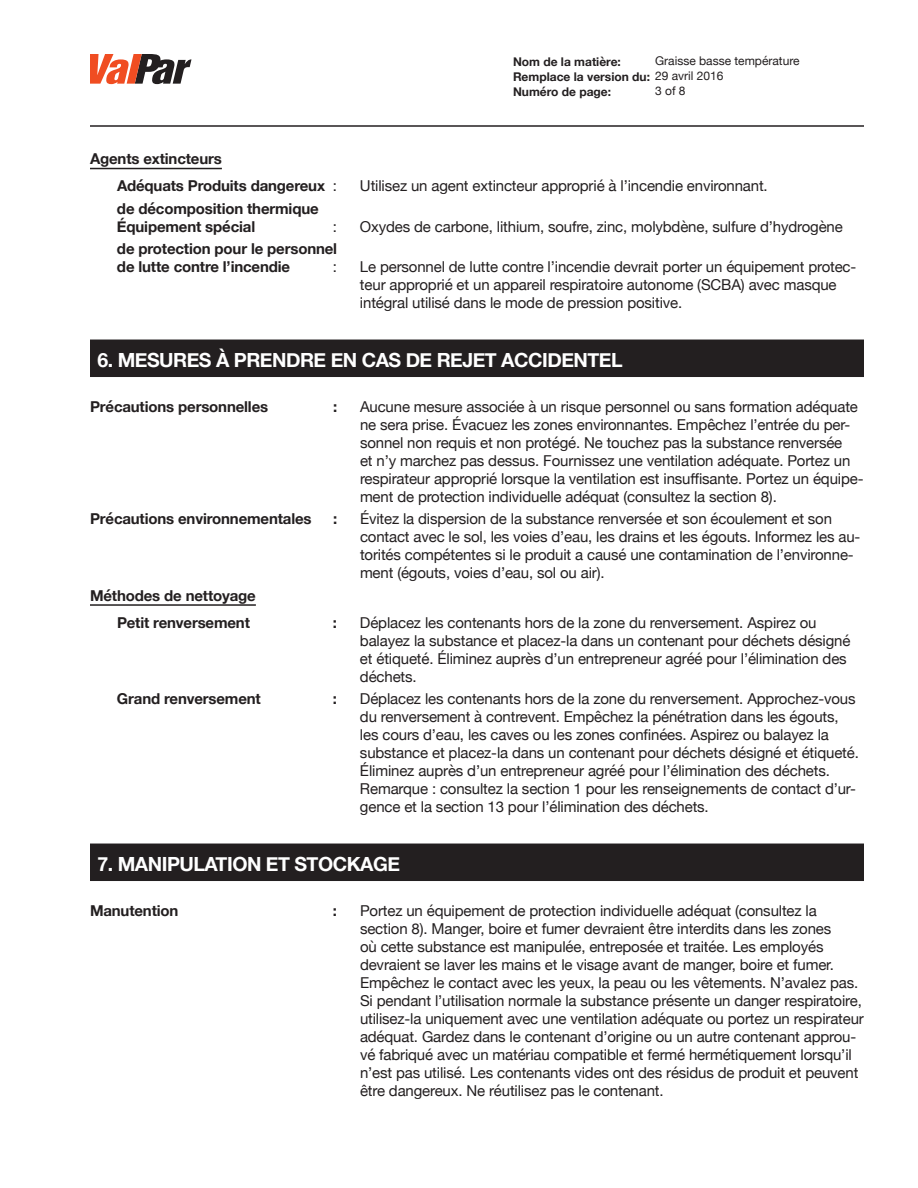
<style>
.page{position:relative;width:918px;height:1188px;background:#fff}
.page>*{position:absolute;margin:0;border:0;box-sizing:border-box;transform-origin:0 0}
.t1{font:700 19.5px "Helvetica Neue";letter-spacing:-.025em;color:#fff}
.t2{font:15px/18px "Helvetica Neue";letter-spacing:-.01em;color:#231f20}
.t3{font:700 15px/27px "Helvetica Neue";letter-spacing:-.01em;color:#231f20}
.t4{font:700 12px/15px "Helvetica Neue";color:#231f20}
.t5{font:12px "Helvetica Neue";color:#231f20}
.s1{font-weight:400}
</style>
<div class="page">
<svg style="left:90px;top:54px;width:101px;height:30px"></svg>
<hr style="left:90px;top:125px;width:774px;height:2px;background:#231f20">
<hr style="left:90px;top:168px;width:132px;height:1px;background:#231f20">
<div style="left:90px;top:340px;width:774px;height:37px;background:#231f20"></div>
<hr style="left:90px;top:604px;width:166px;height:2px;background:#231f20">
<div style="left:90px;top:844px;width:774px;height:37px;background:#231f20"></div>
<p class="t3" style="left:117px;top:146px;width:222px;text-indent:-27px">Agents extincteurs<br>Adéquats Produits dangereux <span class="s1">:</span></p>
<p class="t5" style="left:655px;top:53px;width:146px">Graisse basse température</p>
<p class="t5" style="left:655px;top:83px;width:32px">3 of 8</p>
<p class="t4" style="left:513px;top:54px;width:212px">Nom de la matière:<br>Remplace la version du: <span class="s1">29 avril 2016<br></span>Numéro de page:</p>
<p class="t2" style="left:360px;top:178px;width:409px">Utilisez un agent extincteur approprié à l’incendie environnant.</p>
<p class="t3" style="left:117px;top:200px;width:203px;line-height:18px">de décomposition thermique<br>Équipement spécial</p>
<p class="t2" style="left:333px;top:218px;width:6px">:</p>
<p class="t2" style="left:360px;top:218px;width:484px">Oxydes de carbone, lithium, soufre, zinc, molybdène, sulfure d’hydrogène</p>
<p class="t3" style="left:117px;top:240px;width:222px;line-height:18px">de protection pour le personnel de lutte contre l’incendie</p>
<p class="t2" style="left:333px;top:259px;width:6px">:</p>
<p class="t2" style="left:360px;top:259px;width:498px">Le personnel de lutte contre l’incendie devrait porter un équipement protec&shy;teur approprié et un appareil respiratoire autonome (SCBA) avec masque intégral utilisé dans le mode de pression positive.</p>
<h1 class="t1" style="left:98px;top:344px;width:527px">6. MESURES À PRENDRE EN CAS DE REJET ACCIDENTEL</h1>
<p class="t3" style="left:90px;top:393px;width:180px">Précautions personnelles</p>
<p class="t3" style="left:333px;top:393px;width:6px">:</p>
<p class="t2" style="left:360px;top:398px;width:505px">Aucune mesure associée à un risque personnel ou sans formation adéquate ne sera prise. Évacuez les zones environnantes. Empêchez l’entrée du per&shy;sonnel non requis et non protégé. Ne touchez pas la substance renversée<br>et n’y marchez pas dessus. Fournissez une ventilation adéquate. Portez un respirateur approprié lorsque la ventilation est insuffisante. Portez un équipe&shy;ment de protection individuelle adéquat (consultez la section 8).</p>
<p class="t3" style="left:90px;top:506px;width:223px">Précautions environnementales</p>
<p class="t3" style="left:333px;top:506px;width:6px">:</p>
<p class="t2" style="left:360px;top:511px;width:502px">Évitez la dispersion de la substance renversée et son écoulement et son contact avec le sol, les voies d’eau, les drains et les égouts. Informez les au&shy;torités compétentes si le produit a causé une contamination de l’environne&shy;ment (égouts, voies d’eau, sol ou air).</p>
<p class="t3" style="left:117px;top:582px;width:140px;text-indent:-27px">Méthodes de nettoyage<br>Petit renversement</p>
<p class="t3" style="left:333px;top:609px;width:6px">:</p>
<p class="t2" style="left:360px;top:614px;width:492px">Déplacez les contenants hors de la zone du renversement. Aspirez ou balayez la substance et placez-la dans un contenant pour déchets désigné et étiqueté. Éliminez auprès d’un entrepreneur agréé pour l’élimination des déchets.</p>
<p class="t3" style="left:117px;top:686px;width:145px">Grand renversement</p>
<p class="t3" style="left:333px;top:686px;width:6px">:</p>
<p class="t2" style="left:360px;top:691px;width:500px">Déplacez les contenants hors de la zone du renversement. Approchez-vous du renversement à contrevent. Empêchez la pénétration dans les égouts, les cours d’eau, les caves ou les zones confinées. Aspirez ou balayez la substance et placez-la dans un contenant pour déchets désigné et étiqueté.<br>Éliminez auprès d’un entrepreneur agréé pour l’élimination des déchets.<br>Remarque : consultez la section 1 pour les renseignements de contact d’ur&shy;gence et la section 13 pour l’élimination des déchets.</p>
<h1 class="t1" style="left:98px;top:848px;width:304px">7. MANIPULATION ET STOCKAGE</h1>
<p class="t3" style="left:90px;top:897px;width:90px">Manutention</p>
<p class="t3" style="left:333px;top:897px;width:6px">:</p>
<p class="t2" style="left:360px;top:902px;width:505px">Portez un équipement de protection individuelle adéquat (consultez la section 8). Manger, boire et fumer devraient être interdits dans les zones<br>où cette substance est manipulée, entreposée et traitée. Les employés devraient se laver les mains et le visage avant de manger, boire et fumer.<br>Empêchez le contact avec les yeux, la peau ou les vêtements. N’avalez pas.<br>Si pendant l’utilisation normale la substance présente un danger respiratoire, utilisez-la uniquement avec une ventilation adéquate ou portez un respirateur adéquat. Gardez dans le contenant d’origine ou un autre contenant approu&shy;vé fabriqué avec un matériau compatible et fermé hermétiquement lorsqu’il n’est pas utilisé. Les contenants vides ont des résidus de produit et peuvent être dangereux. Ne réutilisez pas le contenant.</p>
</div>
